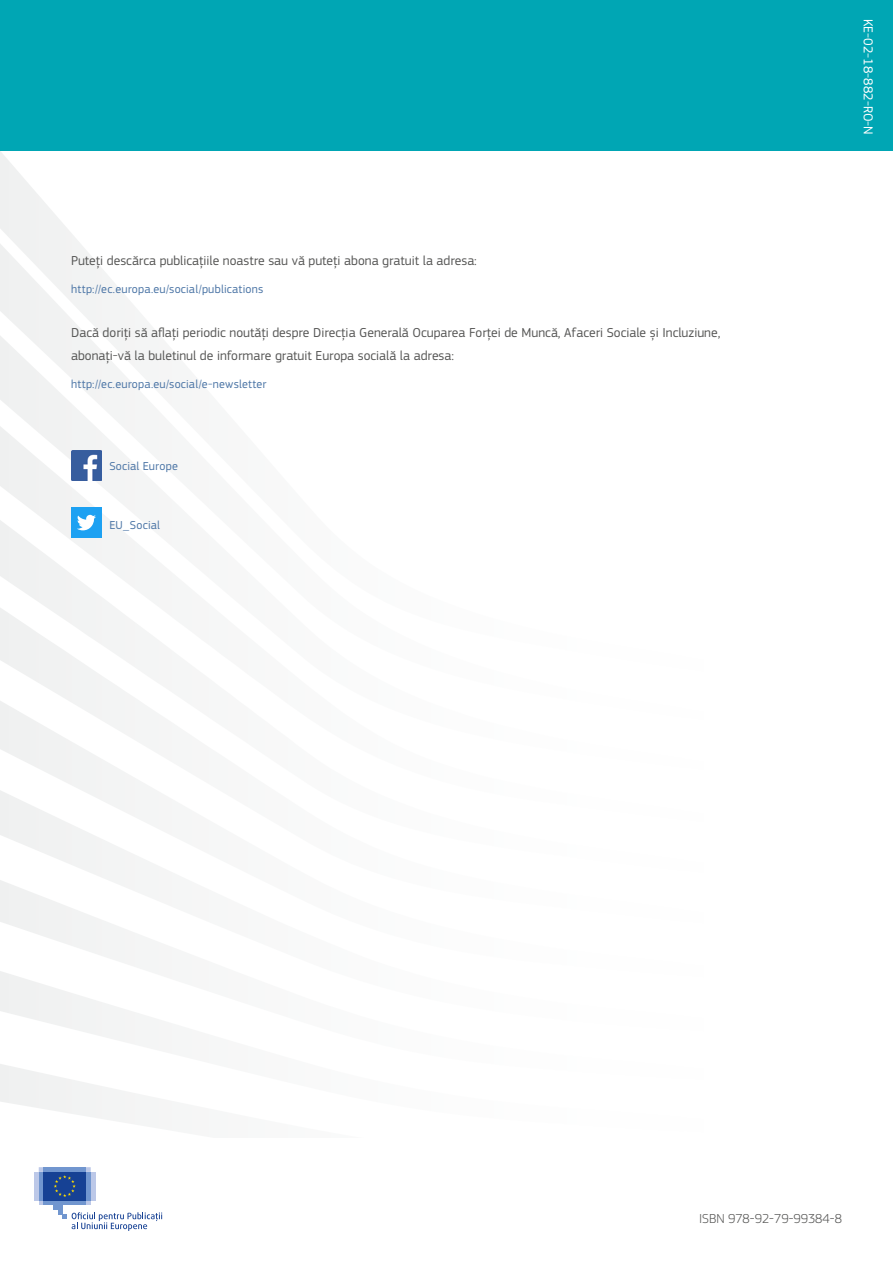
<style>
.page{position:relative;width:893px;height:1263px;background:#fff}
.page>*{position:absolute;margin:0;border:0;box-sizing:border-box;transform-origin:0 0}
.body_text{font:13.5px/22.5px "EC Square Sans Pro";color:#575756}
.ISBN{font:300 13.5px "EC Square Sans Pro";color:#575756}
.t1{font:13.5px "EC Square Sans Pro";color:#fff}
.bODY{font:12px "EC Square Sans Pro";letter-spacing:.02em;color:#4a74a5}
</style>
<div class="page">
<svg style="left:0;top:150px;width:826px;height:53px"></svg>
<svg style="left:0;top:203px;width:128px;height:96px;fill:#f2f3f3"></svg>
<svg style="left:0;top:299px;width:159px;height:94px;fill:#f3f4f4"></svg>
<svg style="left:0;top:393px;width:159px;height:98px;fill:#f3f4f4"></svg>
<svg style="left:0;top:491px;width:159px;height:91px;fill:#f4f5f5"></svg>
<svg style="left:0;top:582px;width:159px;height:97px;fill:#f4f4f4"></svg>
<svg style="left:0;top:679px;width:159px;height:93px;fill:#f4f5f5"></svg>
<svg style="left:0;top:772px;width:159px;height:93px;fill:#f4f5f5"></svg>
<svg style="left:0;top:865px;width:159px;height:94px"></svg>
<svg style="left:0;top:959px;width:159px;height:91px"></svg>
<svg style="left:0;top:1064px;width:159px;height:64px;fill:#f4f5f5"></svg>
<div style="left:0;top:0;width:893px;height:150px;background:#00a6b4"></div>
<img style="left:71px;top:450px;width:31px;height:31px">
<div style="left:71px;top:507px;width:31px;height:31px;background:#1da1f2"></div>
<svg style="left:77px;top:515px;width:19px;height:15px"></svg>
<div style="left:39px;top:1200px;width:52px;height:5px;background:#bcc8e8"></div>
<div style="left:43px;top:1200px;width:43px;height:5px;background:#7196cf"></div>
<div style="left:86px;top:1172px;width:5px;height:28px;background:#7196cf"></div>
<hr style="left:91px;top:1172px;width:4px;height:28px;background:#bcc8e8">
<hr style="left:39px;top:1172px;width:4px;height:28px;background:#7196cf">
<div style="left:34px;top:1172px;width:5px;height:28px;background:#bcc8e8"></div>
<div style="left:53px;top:1200px;width:9px;height:10px;background:#7196cf"></div>
<hr style="left:58px;top:1200px;width:4px;height:14px;background:#7196cf">
<div style="left:43px;top:1172px;width:43px;height:28px;background:#164194"></div>
<svg style="left:39px;top:1167px;width:52px;height:30px"></svg>
<svg style="left:62px;top:1212px;width:100px;height:19px"></svg>
<p class="body_text" style="left:71px;top:250px;width:407px">Puteţi descărca publicaţiile noastre sau vă puteţi abona gratuit la adresa:</p>
<p class="bODY" style="left:71px;top:283px;width:194px">http://ec.europa.eu/social/publications</p>
<p class="body_text" style="left:71px;top:321px;width:651px">Dacă doriți să aflați periodic noutăți despre Direcţia Generală Ocuparea Forței de Muncă, Afaceri Sociale și Incluziune, abonați-vă la buletinul de informare gratuit Europa socială la adresa:</p>
<p class="bODY" style="left:71px;top:377px;width:197px">http://ec.europa.eu/social/e-newsletter</p>
<p class="bODY" style="left:109px;top:459px;width:70px">Social Europe</p>
<p class="bODY" style="left:109px;top:518px;width:52px">EU_Social</p>
<p class="t1" style="left:876px;top:19px;width:117px;rotate:90deg">KE-02-18-882-RO-N</p>
<p class="ISBN" style="left:699px;top:1210px;width:144px">ISBN 978-92-79-99384-8</p>
</div>
